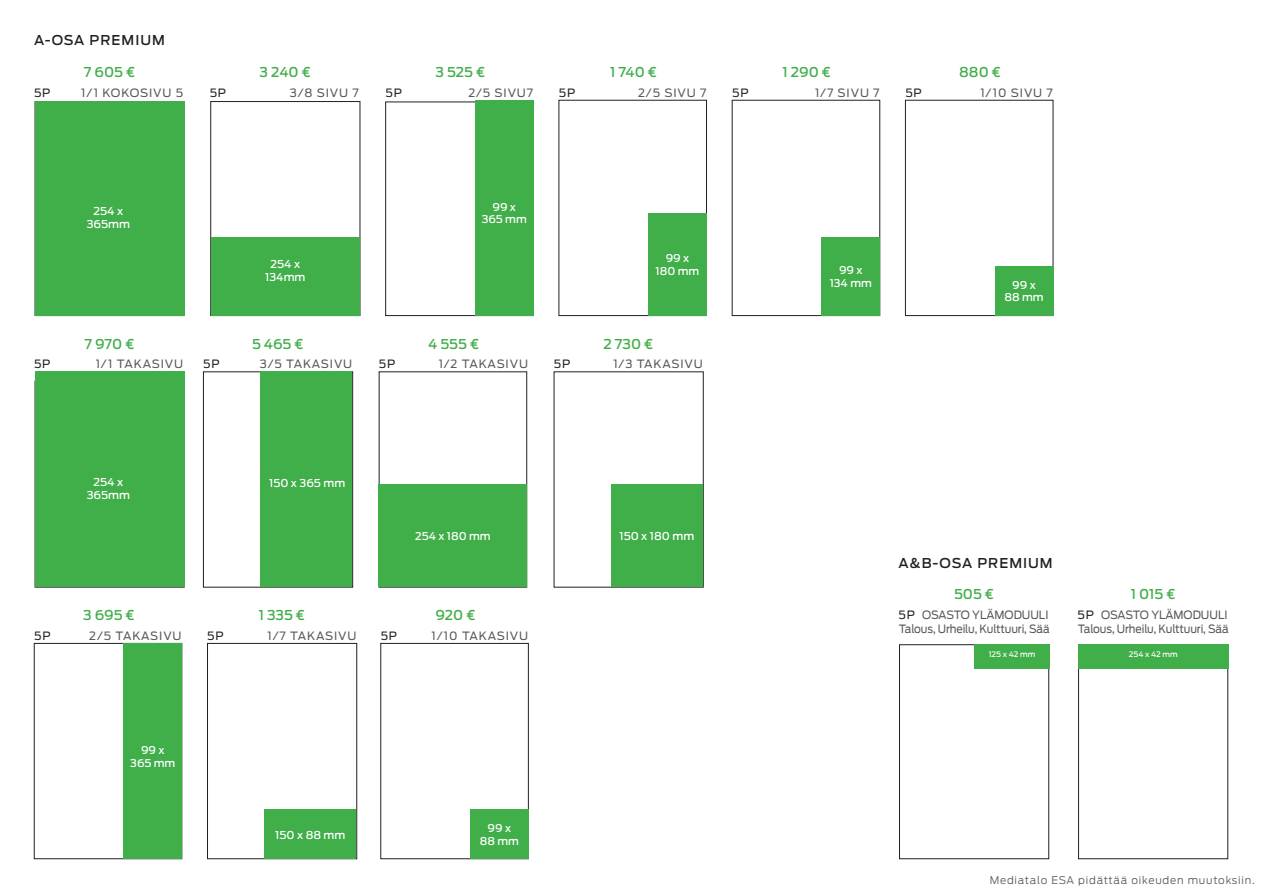
<style>
.page{position:relative;width:1263px;height:893px;background:#fff}
.page>*{position:absolute;margin:0;border:0;box-sizing:border-box;transform-origin:0 0}
.t1{font:500 13.5px "Antenna";color:#40ae49}
.t2{font:500 13.5px "Antenna";letter-spacing:.075em;color:#231f20}
.t3{font:11.4px "Antenna";letter-spacing:.075em;color:#57585a}
.t4{font:11.4px "Antenna";color:#57585a;scale:.93 1}
.t5{font:11.4px "Antenna";color:#57585a}
.t6{font:11.4px "Antenna";color:#57585a;scale:.95 1}
.t7{font:11.4px "Antenna";letter-spacing:.075em;color:#231f20}
.t8{font:500 10.8px/12.9px "Antenna";color:#fff;text-align:center}
.t9{font:500 10.65px "Antenna";color:#fff}
.t10{font:300 10.5px "Antenna";letter-spacing:.075em;color:#57585a}
.t11{font:500 7.5px "Antenna";color:#fff}
.s1{color:#231f20}
</style>
<div class="page">
<div style="left:35px;top:101px;width:149px;height:215px;background:#40ae49"></div>
<div style="left:210px;top:101px;width:150px;height:215px;border:1px solid #231f20"></div>
<div style="left:211px;top:237px;width:149px;height:79px;background:#40ae49"></div>
<div style="left:385px;top:102px;width:148px;height:214px;border:1px solid #231f20"></div>
<div style="left:475px;top:100px;width:58px;height:216px;background:#40ae49"></div>
<div style="left:559px;top:100px;width:148px;height:216px;border:1px solid #231f20"></div>
<div style="left:648px;top:213px;width:59px;height:103px;background:#40ae49"></div>
<div style="left:732px;top:100px;width:148px;height:216px;border:1px solid #231f20"></div>
<div style="left:822px;top:237px;width:58px;height:79px;background:#40ae49"></div>
<div style="left:905px;top:100px;width:148px;height:216px;border:1px solid #231f20"></div>
<div style="left:995px;top:266px;width:58px;height:50px;background:#40ae49"></div>
<div style="left:35px;top:372px;width:149px;height:215px;background:#40ae49"></div>
<div style="left:203px;top:372px;width:150px;height:215px;border:1px solid #231f20"></div>
<div style="left:260px;top:372px;width:92px;height:215px;background:#40ae49"></div>
<div style="left:379px;top:372px;width:148px;height:215px;border:1px solid #231f20"></div>
<div style="left:379px;top:485px;width:148px;height:102px;background:#40ae49"></div>
<div style="left:611px;top:485px;width:92px;height:102px;background:#40ae49"></div>
<div style="left:207px;top:643px;width:150px;height:216px;border:1px solid #231f20"></div>
<div style="left:265px;top:809px;width:91px;height:50px;background:#40ae49"></div>
<div style="left:34px;top:643px;width:148px;height:216px;border:1px solid #231f20"></div>
<div style="left:124px;top:643px;width:58px;height:216px;background:#40ae49"></div>
<div style="left:381px;top:643px;width:148px;height:216px;border:1px solid #231f20"></div>
<div style="left:470px;top:809px;width:58px;height:50px;background:#40ae49"></div>
<div style="left:899px;top:644px;width:150px;height:215px;border:1px solid #231f20"></div>
<div style="left:974px;top:644px;width:76px;height:25px;background:#40ae49"></div>
<div style="left:1078px;top:644px;width:150px;height:215px;border:1px solid #231f20"></div>
<div style="left:1077px;top:644px;width:151px;height:25px;background:#40ae49"></div>
<p class="t2" style="left:34px;top:32px;width:132px">A-OSA PREMIUM</p>
<p class="t1" style="left:84px;top:64px;width:53px">7 605 €</p>
<p class="t7" style="left:34px;top:86px;width:18px">5P</p>
<p class="t3" style="left:81px;top:86px;width:103px">1/1 KOKOSIVU 5</p>
<p class="t1" style="left:260px;top:64px;width:53px">3 240 €</p>
<p class="t7" style="left:210px;top:86px;width:18px">5P</p>
<p class="t5" style="left:290px;top:86px;width:70px">3/8 SIVU 7</p>
<p class="t1" style="left:435px;top:64px;width:51px">3 525 €</p>
<p class="t7" style="left:386px;top:86px;width:18px">5P</p>
<p class="t5" style="left:468px;top:86px;width:66px">2/5 SIVU7</p>
<p class="t1" style="left:610px;top:64px;width:49px">1 740 €</p>
<p class="t7" style="left:559px;top:86px;width:18px">5P</p>
<p class="t5" style="left:638px;top:86px;width:70px">2/5 SIVU 7</p>
<p class="t1" style="left:783px;top:64px;width:50px">1 290 €</p>
<p class="t7" style="left:732px;top:86px;width:18px">5P</p>
<p class="t5" style="left:815px;top:86px;width:66px">1/7 SIVU 7</p>
<p class="t1" style="left:959px;top:64px;width:43px">880 €</p>
<p class="t7" style="left:905px;top:86px;width:18px">5P</p>
<p class="t5" style="left:980px;top:86px;width:74px">1/10 SIVU 7</p>
<p class="t8" style="left:87px;top:204px;width:45px">254 x<br>365mm</p>
<p class="t9" style="left:492px;top:200px;width:25px">99 x</p>
<p class="t9" style="left:482px;top:213px;width:47px">365 mm</p>
<p class="t8" style="left:265px;top:257px;width:42px">254 x<br>134mm</p>
<p class="t9" style="left:666px;top:252px;width:25px">99 x</p>
<p class="t9" style="left:656px;top:265px;width:45px">180 mm</p>
<p class="t9" style="left:839px;top:264px;width:25px">99 x</p>
<p class="t9" style="left:830px;top:277px;width:44px">134 mm</p>
<p class="t9" style="left:1012px;top:278px;width:25px">99 x</p>
<p class="t9" style="left:1004px;top:291px;width:41px">88 mm</p>
<p class="t1" style="left:85px;top:336px;width:51px">7 970 €</p>
<p class="t1" style="left:252px;top:336px;width:53px">5 465 €</p>
<p class="t1" style="left:428px;top:336px;width:53px">4 555 €</p>
<p class="t1" style="left:603px;top:336px;width:52px">2 730 €</p>
<p class="t7" style="left:34px;top:357px;width:18px">5P</p>
<p class="t3" style="left:96px;top:357px;width:89px">1/1 TAKASIVU</p>
<p class="t7" style="left:203px;top:357px;width:18px">5P</p>
<p class="t3" style="left:260px;top:357px;width:94px">3/5 TAKASIVU</p>
<p class="t7" style="left:379px;top:357px;width:18px">5P</p>
<p class="t3" style="left:439px;top:357px;width:91px">1/2 TAKASIVU</p>
<p class="t7" style="left:554px;top:357px;width:18px">5P</p>
<p class="t3" style="left:613px;top:357px;width:91px">1/3 TAKASIVU</p>
<p class="t8" style="left:87px;top:476px;width:45px">254 x<br>365mm</p>
<p class="t8" style="left:269px;top:477px;width:78px">150 x 365 mm</p>
<p class="t9" style="left:415px;top:530px;width:77px">254 x 180 mm</p>
<p class="t8" style="left:619px;top:529px;width:76px">150 x 180 mm</p>
<p class="t2" style="left:898px;top:555px;width:156px">A&amp;B-OSA PREMIUM</p>
<p class="t1" style="left:83px;top:607px;width:53px">3 695 €</p>
<p class="t7" style="left:34px;top:629px;width:18px">5P</p>
<p class="t3" style="left:89px;top:629px;width:94px">2/5 TAKASIVU</p>
<p class="t1" style="left:259px;top:607px;width:48px">1 335 €</p>
<p class="t7" style="left:207px;top:629px;width:18px">5P</p>
<p class="t3" style="left:268px;top:629px;width:90px">1/7 TAKASIVU</p>
<p class="t1" style="left:435px;top:607px;width:42px">920 €</p>
<p class="t7" style="left:381px;top:629px;width:18px">5P</p>
<p class="t3" style="left:431px;top:629px;width:98px">1/10 TAKASIVU</p>
<p class="t1" style="left:954px;top:586px;width:42px">505 €</p>
<p class="t6" style="left:898px;top:608px;width:159px"><span class="s1">5P</span> OSASTO YLÄMODUULI</p>
<p class="t4" style="left:899px;top:622px;width:164px">Talous, Urheilu, Kulttuuri, Sää</p>
<p class="t11" style="left:989px;top:650px;width:48px">125 x 42 mm</p>
<p class="t1" style="left:1131px;top:586px;width:46px">1 015 €</p>
<p class="t6" style="left:1077px;top:608px;width:159px"><span class="s1">5P</span> OSASTO YLÄMODUULI</p>
<p class="t4" style="left:1078px;top:622px;width:164px">Talous, Urheilu, Kulttuuri, Sää</p>
<p class="t11" style="left:1129px;top:650px;width:50px">254 x 42 mm</p>
<p class="t9" style="left:141px;top:744px;width:25px">99 x</p>
<p class="t9" style="left:130px;top:756px;width:47px">365 mm</p>
<p class="t8" style="left:275px;top:829px;width:72px">150 x 88 mm</p>
<p class="t9" style="left:488px;top:822px;width:25px">99 x</p>
<p class="t9" style="left:480px;top:834px;width:41px">88 mm</p>
<p class="t10" style="left:990px;top:874px;width:266px">Mediatalo ESA pidättää oikeuden muutoksiin.</p>
</div>
